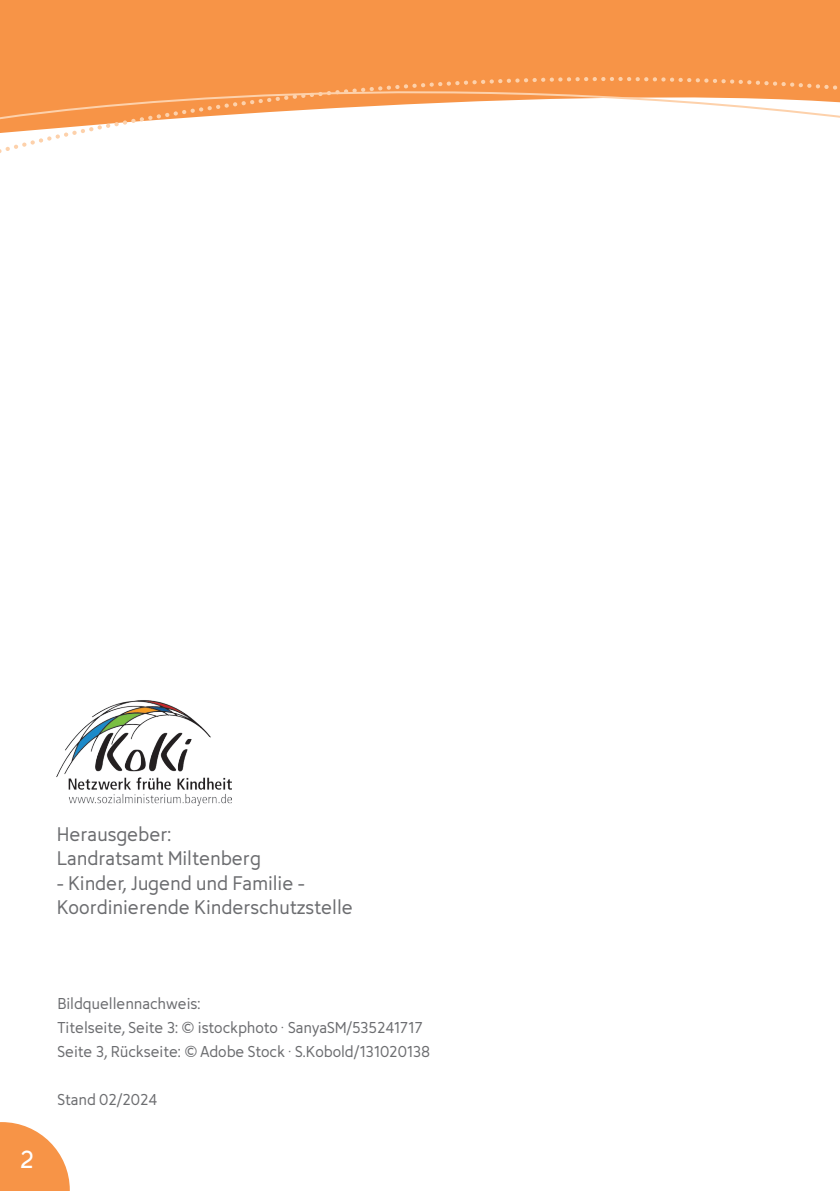
<style>
.page{position:relative;width:840px;height:1191px;background:#fff}
.page>*{position:absolute;margin:0;border:0;box-sizing:border-box;transform-origin:0 0}
.t1{font:24px "Stilu";color:#fff}
.t2{font:20px/24px "Avancement 2020";color:#6c6d70}
.t3{font:16px/24px "Avancement 2020";color:#6c6d70}
</style>
<div class="page">
<svg style="left:0;top:1122px;width:70px;height:69px"></svg>
<div style="left:0;top:0;width:839px;height:50px;background:#f79447"></div>
<svg style="left:0;top:50px;width:839px;height:103px"></svg>
<svg style="left:0;top:58px;width:839px;height:65px"></svg>
<img style="left:57px;top:700px;width:174px;height:105px">
<p class="t2" style="left:57px;top:822px;width:205px">Herausgeber:<br>Landratsamt Miltenberg</p>
<p class="t2" style="left:57px;top:870px;width:297px">- Kinder, Jugend und Familie -<br>Koordinierende Kinderschutzstelle</p>
<h1 class="t1" style="left:20px;top:1143px;width:15px">2</h1>
<p class="t3" style="left:58px;top:991px;width:373px">Bildquellennachweis:<br>Titelseite, Seite 3: © istockphoto · SanyaSM/535241717<br>Seite 3, Rückseite: © Adobe Stock · S.Kobold/131020138</p>
<p class="t3" style="left:58px;top:1087px;width:101px">Stand 02/2024</p>
</div>
